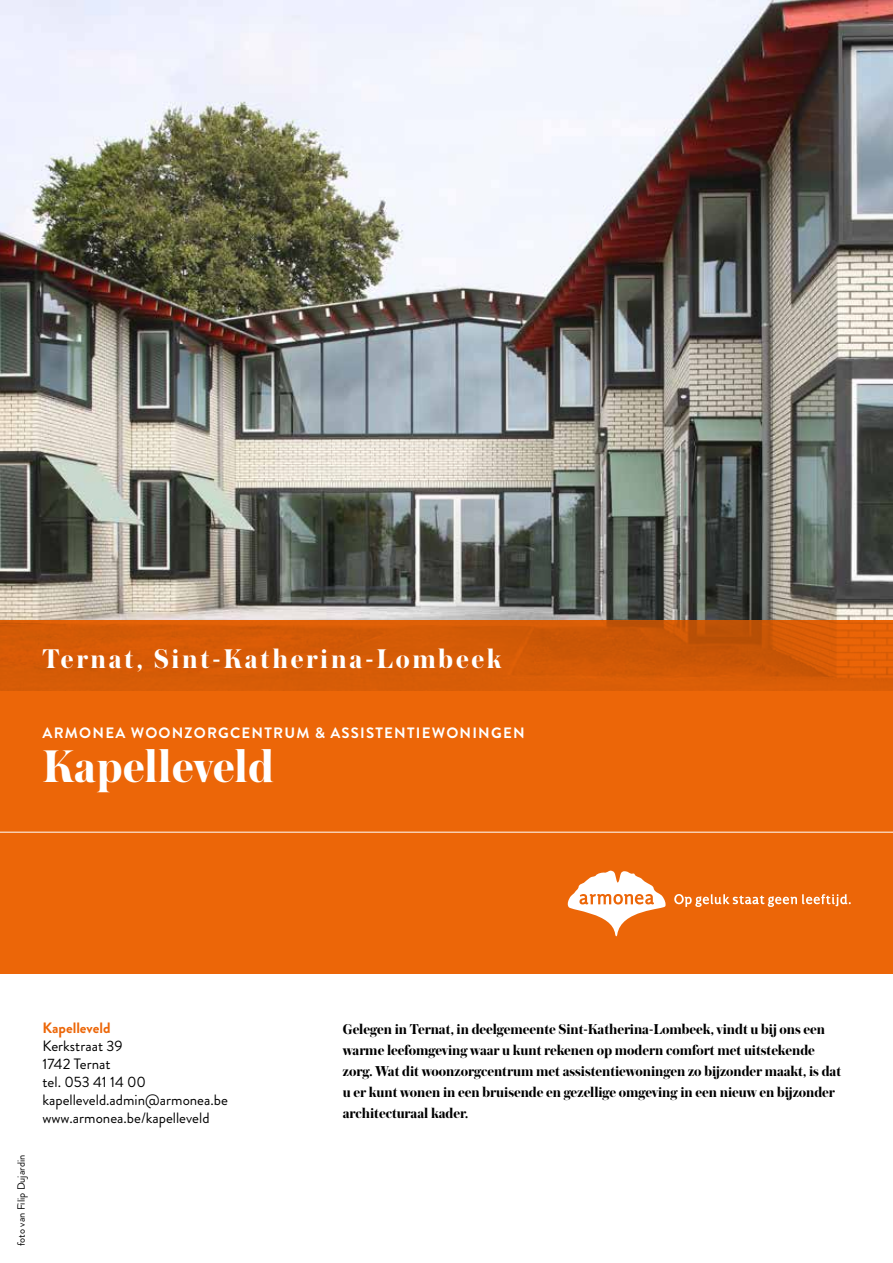
<style>
.page{position:relative;width:893px;height:1263px;background:#fff}
.page>*{position:absolute;margin:0;border:0;box-sizing:border-box;transform-origin:0 0}
.t1{font:700 48.15px "Austin";letter-spacing:.005em;color:#fff}
.t2{font:700 28.35px "Austin";letter-spacing:.095em;color:#fff}
.t3{font:700 15px/21px "Austin";letter-spacing:-.005em;color:#000}
.t4{font:15px/18px "Brandon Grotesque";color:#000}
.t5{font:700 15px "Brandon Grotesque";letter-spacing:.08em;color:#fff}
.t6{font:700 15px "Brandon Grotesque";color:#ec6608}
.t7{font:10.5px "Brandon Grotesque";color:#000}
</style>
<div class="page">
<img style="left:0;top:0;width:893px;height:620px">
<div style="left:0;top:832px;width:893px;height:142px;background:#ec6608"></div>
<div style="left:0;top:691px;width:893px;height:141px;background:#ec6608"></div>
<svg style="left:568px;top:871px;width:98px;height:66px"></svg>
<svg style="left:674px;top:894px;width:177px;height:13px"></svg>
<svg style="left:0;top:620px;width:893px;height:71px;background:#d45a06"></svg>
<hr style="left:0;top:832px;width:893px;height:1px;background:#fff">
<h2 class="t2" style="left:43px;top:638px;width:461px">Ternat, Sint-Katherina-Lombeek</h2>
<p class="t5" style="left:43px;top:722px;width:483px">ARMONEA WOONZORGCENTRUM &amp; ASSISTENTIEWONINGEN</p>
<h1 class="t1" style="left:43px;top:732px;width:233px">Kapelleveld</h1>
<p class="t7" style="left:14px;top:1246px;width:92px;rotate:-90deg">foto van Filip Dujardin</p>
<p class="t6" style="left:43px;top:1017px;width:70px">Kapelleveld</p>
<p class="t4" style="left:43px;top:1037px;width:187px">Kerkstraat 39<br>1742 Ternat<br>tel. 053 41 14 00 kapelleveld.admin@armonea.be www.armonea.be/kapelleveld</p>
<p class="t3" style="left:343px;top:1018px;width:500px">Gelegen in Ternat, in deelgemeente Sint-Katherina-Lombeek, vindt u bij ons een warme leefomgeving waar u kunt rekenen op modern comfort met uitstekende zorg. Wat dit woonzorgcentrum met assistentiewoningen zo bijzonder maakt, is dat u er kunt wonen in een bruisende en gezellige omgeving in een nieuw en bijzonder architecturaal kader.</p>
</div>
